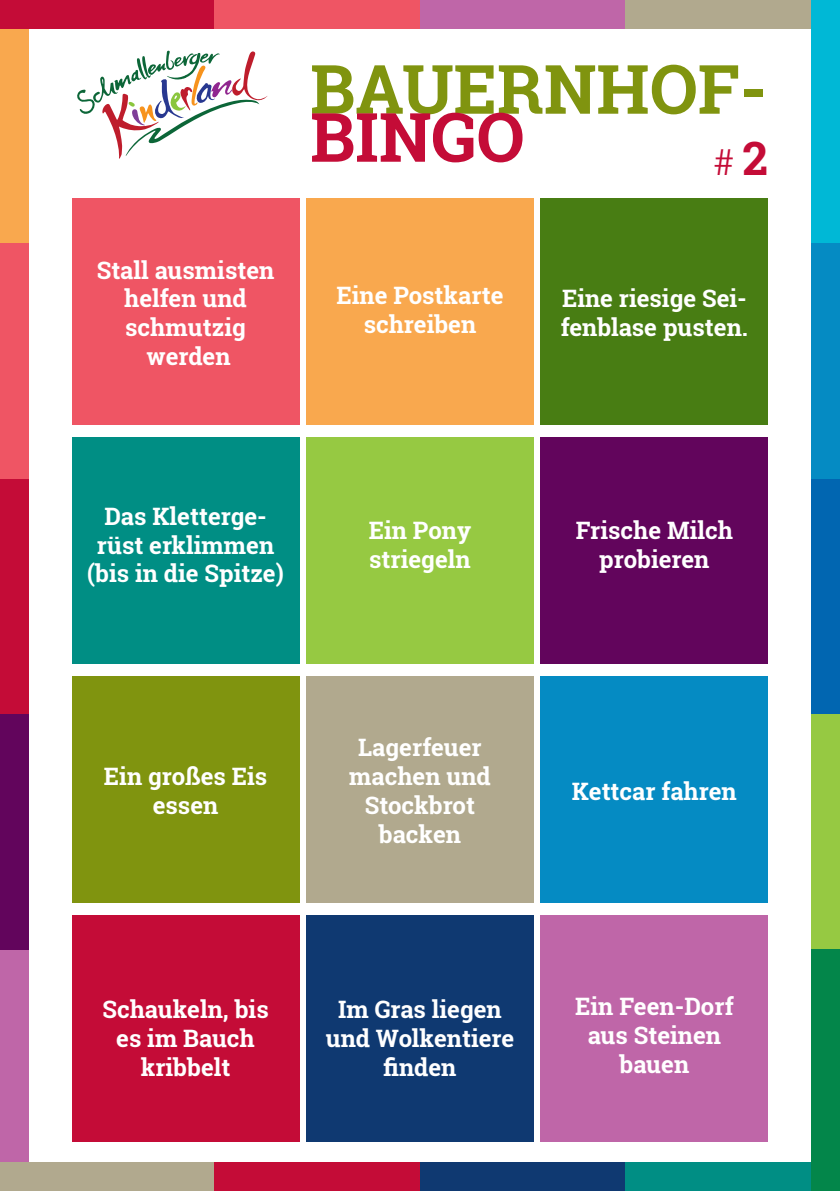
<style>
.page{position:relative;width:840px;height:1191px;background:#fff}
.page>*{position:absolute;margin:0;border:0;box-sizing:border-box;transform-origin:0 0}
.t1{font:700 68px/48px "Roboto Slab";color:#80940f}
.t2{font:46px "Giddyup Std";color:#c40c37}
.t3{font:700 24px/28.8px "Roboto Slab";color:#fff;text-align:center}
.s1{color:#c40c37}
.s2{font-family:"Roboto Slab";font-weight:700}
</style>
<div class="page">
<div style="left:72px;top:198px;width:227px;height:227px;background:#ef5564"></div>
<div style="left:306px;top:198px;width:227px;height:227px;background:#f9a84e"></div>
<div style="left:540px;top:198px;width:227px;height:227px;background:#487d13"></div>
<div style="left:72px;top:437px;width:227px;height:227px;background:#008e84"></div>
<div style="left:306px;top:437px;width:227px;height:227px;background:#96c942"></div>
<div style="left:540px;top:437px;width:227px;height:227px;background:#62055c"></div>
<div style="left:72px;top:676px;width:227px;height:227px;background:#80940f"></div>
<div style="left:306px;top:676px;width:227px;height:227px;background:#b1a98e"></div>
<div style="left:540px;top:676px;width:227px;height:227px;background:#058bc3"></div>
<div style="left:72px;top:915px;width:227px;height:227px;background:#c40c37"></div>
<div style="left:306px;top:915px;width:227px;height:227px;background:#0f3971"></div>
<div style="left:540px;top:915px;width:227px;height:227px;background:#bf66a8"></div>
<div style="left:0;top:950px;width:28px;height:241px;background:#bf66a8"></div>
<div style="left:0;top:0;width:28px;height:244px;background:#f9a84e"></div>
<div style="left:0;top:244px;width:28px;height:235px;background:#ef5564"></div>
<div style="left:0;top:479px;width:28px;height:235px;background:#c40c37"></div>
<div style="left:0;top:714px;width:28px;height:236px;background:#62055c"></div>
<div style="left:0;top:0;width:214px;height:28px;background:#c40c37"></div>
<div style="left:214px;top:0;width:206px;height:28px;background:#ef5564"></div>
<div style="left:420px;top:0;width:205px;height:28px;background:#bf66a8"></div>
<div style="left:625px;top:0;width:214px;height:28px;background:#b1a98e"></div>
<div style="left:0;top:1162px;width:214px;height:29px;background:#b1a98e"></div>
<div style="left:214px;top:1162px;width:206px;height:29px;background:#c40c37"></div>
<div style="left:420px;top:1162px;width:205px;height:29px;background:#0f3971"></div>
<div style="left:625px;top:1162px;width:214px;height:29px;background:#008e84"></div>
<div style="left:811px;top:0;width:28px;height:244px;background:#00b8d6"></div>
<div style="left:811px;top:244px;width:28px;height:235px;background:#058bc3"></div>
<div style="left:811px;top:479px;width:28px;height:235px;background:#0166b1"></div>
<div style="left:811px;top:714px;width:28px;height:236px;background:#96c942"></div>
<div style="left:811px;top:950px;width:28px;height:241px;background:#03864a"></div>
<svg style="left:77px;top:51px;width:190px;height:108px"></svg>
<p class="t3" style="left:97px;top:255px;width:179px">Stall ausmisten helfen und</p>
<p class="t3" style="left:125px;top:313px;width:122px">schmutzig</p>
<p class="t3" style="left:146px;top:341px;width:86px">werden</p>
<p class="t1" style="left:310px;top:64px;width:458px">BAUERNHOF-<br><span class="s1">BINGO</span></p>
<p class="t2" style="left:712px;top:136px;width:57px"># <span class="s2">2</span></p>
<p class="t3" style="left:336px;top:281px;width:168px">Eine Postkarte schreiben</p>
<p class="t3" style="left:560px;top:284px;width:189px;text-align:left">Eine riesige Sei&shy;fenblase pusten.</p>
<p class="t3" style="left:87px;top:501px;width:198px">Das Kletterge&shy;rüst erklimmen (bis in die Spitze)</p>
<p class="t3" style="left:368px;top:516px;width:104px">Ein Pony</p>
<p class="t3" style="left:369px;top:544px;width:103px">striegeln</p>
<p class="t3" style="left:575px;top:516px;width:159px">Frische Milch probieren</p>
<p class="t3" style="left:104px;top:762px;width:165px">Ein großes Eis essen</p>
<p class="t3" style="left:358px;top:733px;width:125px">Lagerfeuer</p>
<p class="t3" style="left:349px;top:762px;width:143px">machen und</p>
<p class="t3" style="left:365px;top:790px;width:112px">Stockbrot</p>
<p class="t3" style="left:378px;top:819px;width:84px">backen</p>
<p class="t3" style="left:571px;top:776px;width:166px">Kettcar fahren</p>
<p class="t3" style="left:102px;top:994px;width:168px">Schaukeln, bis es im Bauch kribbelt</p>
<p class="t3" style="left:325px;top:994px;width:190px">Im Gras liegen und Wolkentiere finden</p>
<p class="t3" style="left:574px;top:992px;width:160px">Ein Feen-Dorf aus Steinen bauen</p>
</div>
